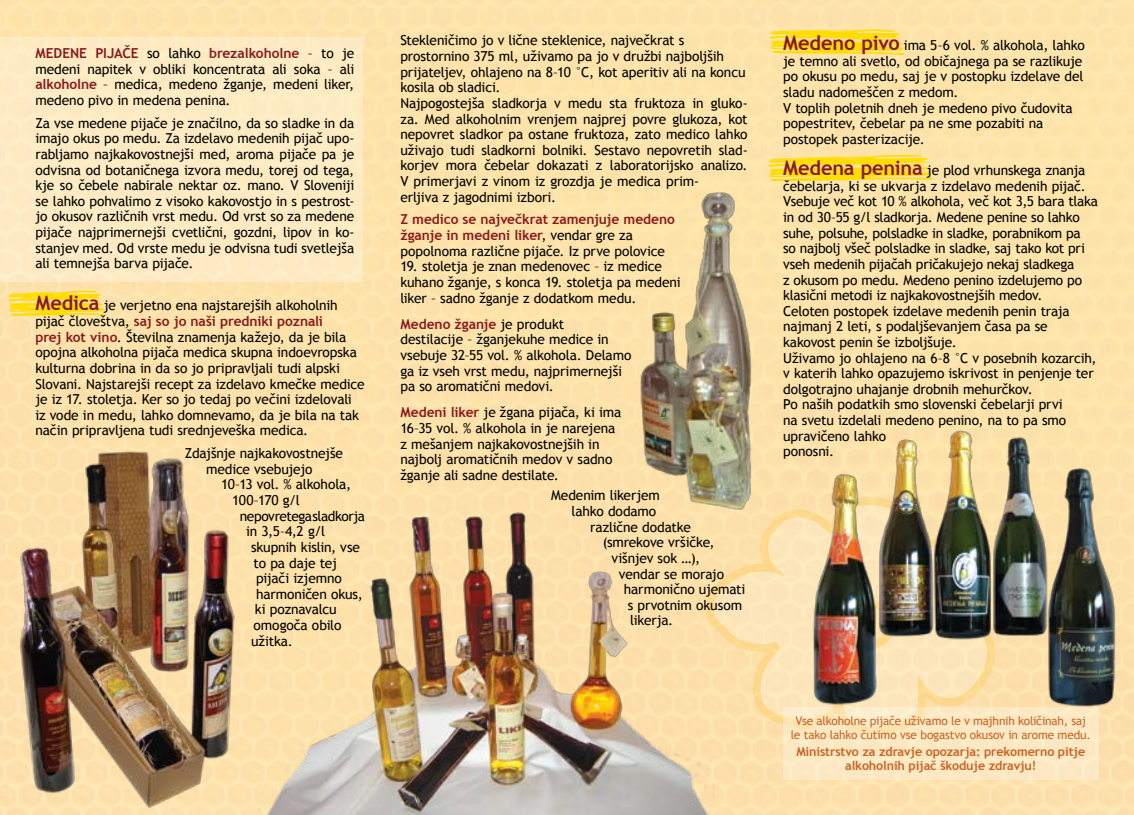
<style>
.page{position:relative;width:1134px;height:815px;background:#fff}
.page>*{position:absolute;margin:0;border:0;box-sizing:border-box;transform-origin:0 0}
.t1{font:13.75px/15.6px "Trebuchet MS";letter-spacing:-.01em;color:#000}
.t2{font:700 13.75px/15.6px "Trebuchet MS";letter-spacing:-.005em;color:#891a1c}
.t3{font:13.75px "Trebuchet MS";letter-spacing:-.035em;color:#000}
.t4{font:700 12.5px/13.8px "Trebuchet MS";letter-spacing:-.01em;color:#c96323;text-align:center}
.t5{font:11.88px/13.8px "Trebuchet MS";letter-spacing:-.015em;color:#c96323;text-align:center}
.s1{font-weight:700;color:#891a1c}
.s2{font-weight:700;font-size:20px;color:#891a1c}
.s3{font-weight:400;color:#000}
</style>
<div class="page">
<svg style="left:722px;top:496px;width:87px;height:240px;background:#fce2b0"></svg>
<div style="left:0;top:37px;width:363px;height:245px;background:#fdebc3"></div>
<div style="left:783px;top:707px;width:315px;height:73px;background:#fde8c4"></div>
<img style="left:9px;top:445px;width:238px;height:366px">
<img style="left:633px;top:192px;width:122px;height:319px">
<img style="left:251px;top:497px;width:471px;height:318px">
<svg style="left:8px;top:290px;width:97px;height:26px;background:#fede3d"></svg>
<svg style="left:770px;top:29px;width:134px;height:26px;background:#fedf3a"></svg>
<svg style="left:768px;top:155px;width:165px;height:26px;background:#fedf3a"></svg>
<img style="left:809px;top:425px;width:310px;height:293px">
<p class="t1" style="left:35px;top:46px;width:320px;text-align:justify"><span class="s1">MEDENE PIJAČE</span> so lahko <span class="s1">brezalkoholne</span> – to je medeni napitek v obliki koncentrata ali soka – ali <span class="s1">alkoholne</span> – medica, medeno žganje, medeni liker, medeno pivo in medena penina.</p>
<p class="t1" style="left:35px;top:115px;width:320px;text-align:justify">Za vse medene pijače je značilno, da so sladke in da imajo okus po medu. Za izdelavo medenih pijač upo&shy;rabljamo najkakovostnejši med, aroma pijače pa je odvisna od botaničnega izvora medu, torej od tega, kje so čebele nabirale nektar oz. mano. V Sloveniji se lahko pohvalimo z visoko kakovostjo in s pestrost&shy;jo okusov različnih vrst medu. Od vrst so za medene pijače najprimernejši cvetlični, gozdni, lipov in ko&shy;stanjev med. Od vrste medu je odvisna tudi svetlejša ali temnejša barva pijače.</p>
<p class="t1" style="left:35px;top:298px;width:331px"><span class="s2">Medica</span> je verjetno ena najstarejših alkoholnih pijač človeštva, <span class="s1">saj so jo naši predniki poznali<br>prej kot vino</span>. Številna znamenja kažejo, da je bila opojna alkoholna pijača medica skupna indoevropska kulturna dobrina in da so jo pripravljali tudi alpski Slovani. Najstarejši recept za izdelavo kmečke medice je iz 17. stoletja. Ker so jo tedaj po večini izdelovali iz vode in medu, lahko domnevamo, da je bila na tak način pripravljena tudi srednjeveška medica.</p>
<p class="t1" style="left:206px;top:446px;width:139px;text-indent:-21px">Zdajšnje najkakovostnejše medice vsebujejo</p>
<p class="t1" style="left:221px;top:477px;width:132px">10–13 vol. % alkohola,</p>
<p class="t1" style="left:232px;top:493px;width:69px">100–170 g/l</p>
<p class="t3" style="left:240px;top:508px;width:127px">nepovretega sladkorja</p>
<p class="t1" style="left:246px;top:524px;width:81px">in 3,5–4,2 g/l</p>
<p class="t1" style="left:251px;top:539px;width:110px">skupnih kislin, vse</p>
<p class="t1" style="left:254px;top:555px;width:85px">to pa daje tej</p>
<p class="t1" style="left:256px;top:571px;width:87px">pijači izjemno</p>
<p class="t1" style="left:256px;top:586px;width:108px">harmoničen okus,</p>
<p class="t1" style="left:255px;top:602px;width:83px">ki poznavalcu</p>
<p class="t1" style="left:254px;top:617px;width:89px">omogoča obilo</p>
<p class="t1" style="left:251px;top:633px;width:43px">užitka.</p>
<p class="t1" style="left:400px;top:33px;width:349px">Stekleničimo jo v lične steklenice, največkrat s prostornino 375 ml, uživamo pa jo v družbi najboljših prijateljev, ohlajeno na 8–10 °C, kot aperitiv ali na koncu kosila ob sladici.<br>Najpogostejša sladkorja v medu sta fruktoza in gluko&shy;za. Med alkoholnim vrenjem najprej povre glukoza, kot nepovret sladkor pa ostane fruktoza, zato medico lahko uživajo tudi sladkorni bolniki. Sestavo nepovretih slad&shy;korjev mora čebelar dokazati z laboratorijsko analizo.<br>V primerjavi z vinom iz grozdja je medica prim-<br>erljiva z jagodnimi izbori.</p>
<p class="t2" style="left:400px;top:212px;width:276px">Z medico se največkrat zamenjuje medeno žganje in medeni liker<span class="s3">, vendar gre za popolnoma različne pijače. Iz prve polovice</span></p>
<p class="t1" style="left:400px;top:259px;width:282px">19. stoletja je znan medenovec – iz medice kuhano žganje, s konca 19. stoletja pa medeni liker – sadno žganje z dodatkom medu.</p>
<p class="t1" style="left:400px;top:316px;width:232px"><span class="s1">Medeno žganje</span> je produkt<br>destilacije – žganjekuhe medice in vsebuje 32–55 vol. % alkohola. Delamo ga iz vseh vrst medu, najprimernejši pa so aromatični medovi.</p>
<p class="t1" style="left:400px;top:405px;width:222px"><span class="s1">Medeni liker</span> je žgana pijača, ki ima 16–35 vol. % alkohola in je narejena z mešanjem najkakovostnejših in najbolj aromatičnih medov v sadno žganje ali sadne destilate.</p>
<p class="t1" style="left:551px;top:488px;width:110px">Medenim likerjem</p>
<p class="t1" style="left:571px;top:504px;width:86px">lahko dodamo</p>
<p class="t1" style="left:590px;top:519px;width:102px">različne dodatke</p>
<p class="t1" style="left:603px;top:535px;width:113px">(smrekove vršičke,</p>
<p class="t1" style="left:611px;top:550px;width:90px">višnjev sok …),</p>
<p class="t1" style="left:619px;top:566px;width:107px">vendar se morajo</p>
<p class="t1" style="left:624px;top:582px;width:123px">harmonično ujemati</p>
<p class="t1" style="left:628px;top:597px;width:116px">s prvotnim okusom</p>
<p class="t1" style="left:630px;top:613px;width:45px">likerja.</p>
<p class="t1" style="left:783px;top:38px;width:303px"><span class="s2">Medeno pivo</span> ima 5–6 vol. % alkohola, lahko je temno ali svetlo, od običajnega pa se razlikuje po okusu po medu, saj je v postopku izdelave del sladu nadomeščen z medom.<br>V toplih poletnih dneh je medeno pivo čudovita popestritev, čebelar pa ne sme pozabiti na postopek pasterizacije.</p>
<p class="t1" style="left:783px;top:163px;width:316px"><span class="s2">Medena penina</span> je plod vrhunskega znanja čebelarja, ki se ukvarja z izdelavo medenih pijač.<br>Vsebuje več kot 10 % alkohola, več kot 3,5 bara tlaka in od 30–55 g/l sladkorja. Medene penine so lahko suhe, polsuhe, polsladke in sladke, porabnikom pa<br>so najbolj všeč polsladke in sladke, saj tako kot pri vseh medenih pijačah pričakujejo nekaj sladkega<br>z okusom po medu. Medeno penino izdelujemo po klasični metodi iz najkakovostnejših medov.<br>Celoten postopek izdelave medenih penin traja najmanj 2 leti, s podaljševanjem časa pa se kakovost penin še izboljšuje.<br>Uživamo jo ohlajeno na 6–8 °C v posebnih kozarcih, v katerih lahko opazujemo iskrivost in penjenje ter dolgotrajno uhajanje drobnih mehurčkov.<br>Po naših podatkih smo slovenski čebelarji prvi<br>na svetu izdelali medeno penino, na to pa smo upravičeno lahko<br>ponosni.</p>
<p class="t5" style="left:791px;top:714px;width:302px">Vse alkoholne pijače uživamo le v majhnih količinah, saj le tako lahko čutimo vse bogastvo okusov in arome medu.</p>
<p class="t4" style="left:796px;top:745px;width:290px">Ministrstvo za zdravje opozarja: prekomerno pitje alkoholnih pijač škoduje zdravju!</p>
</div>
